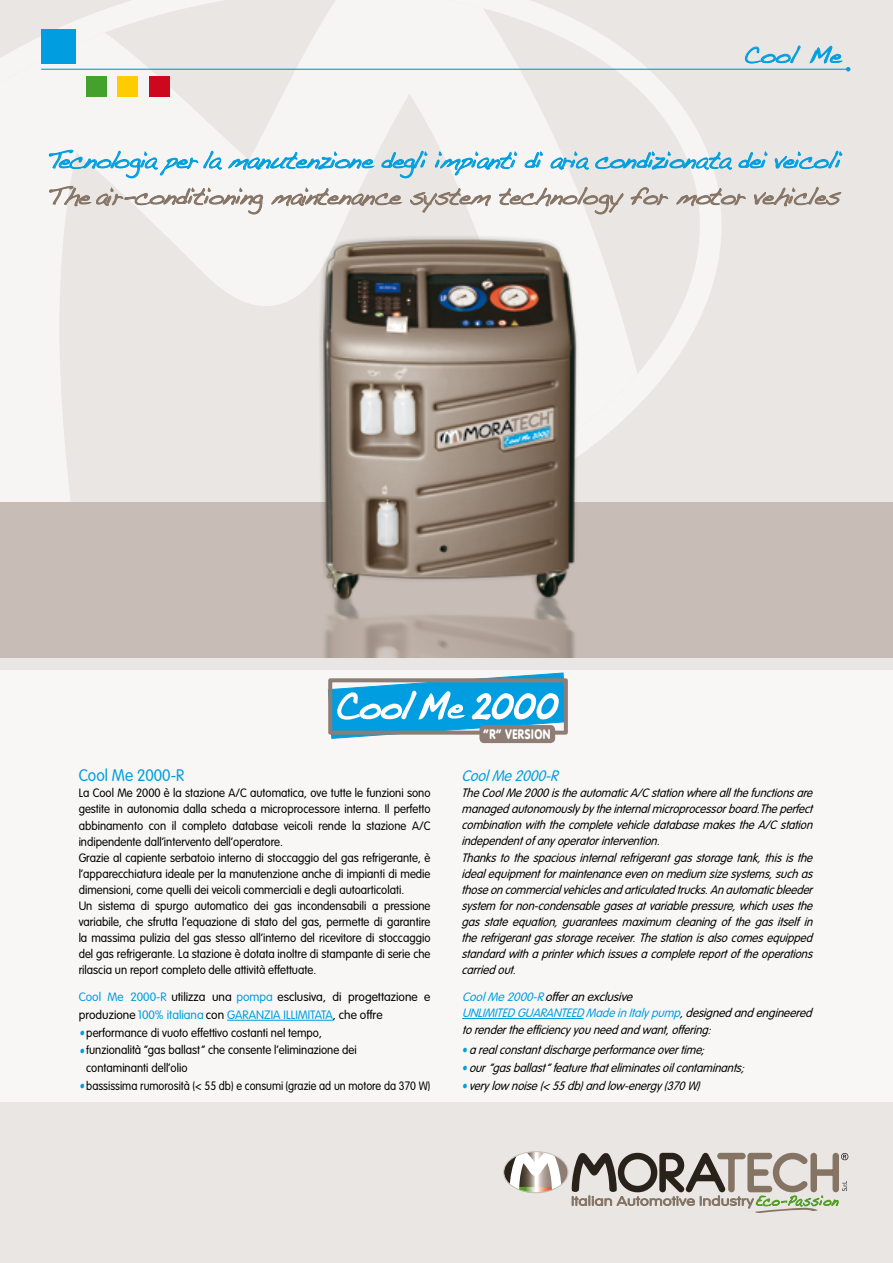
<style>
.page{position:relative;width:893px;height:1263px;background:#e9e6e3}
.page>*{position:absolute;margin:0;border:0;box-sizing:border-box;transform-origin:0 0}
.t1{font:700 36px "Tekton Pro";color:#009ee0;scale:.95 1}
.t2{font:24px "Handwriting Dakota";letter-spacing:-.04em;color:#009ee0}
.t3{font:24px "Handwriting Dakota";letter-spacing:-.03em;color:#857364}
.t4{font:300 16.5px "VAG Rounded Std";color:#009ee0;scale:.95 1}
.t5{font:italic 300 15px "VAG Rounded Std";color:#009ee0;scale:.95 1}
.t6{font:900 13.65px "VAG Rounded Std";letter-spacing:.05em;color:#fff;scale:.8 1}
.t7{font:300 12px/16px "VAG Rounded Std";color:#000;text-align:justify;scale:.95 1}
.t8{font:italic 300 12px/16px "VAG Rounded Std";color:#000;text-align:justify;scale:.95 1}
.t9{font:italic 300 12px/16.8px "VAG Rounded Std";color:#000}
.t10{font:300 12px/17.7px "VAG Rounded Std";color:#000}
.t11{font:300 12px "VAG Rounded Std";color:#000;scale:.91 1}
.s1{color:#009ee0}
.s2{font-size:11.25px}
</style>
<div class="page">
<svg style="left:0;top:0;width:722px;height:502px"></svg>
<div style="left:0;top:502px;width:893px;height:156px;background:#c8bdb6"></div>
<div style="left:0;top:670px;width:893px;height:431px;background:#f8f7f6"></div>
<svg style="left:504px;top:1151px;width:344px;height:62px"></svg>
<hr style="left:41px;top:69px;width:807px;height:1px;background:#009ee0">
<div style="left:41px;top:29px;width:34px;height:34px;background:#009ee0"></div>
<svg style="left:49px;top:42px;width:801px;height:176px"></svg>
<img style="left:317px;top:223px;width:265px;height:435px">
<svg style="left:328px;top:672px;width:239px;height:67px"></svg>
<hr style="left:227px;top:1020px;width:106px;height:1px;background:#009ee0">
<hr style="left:462px;top:1018px;width:122px;height:1px;background:#009ee0">
<div style="left:479px;top:725px;width:76px;height:18px;background:#8d7d74;border-radius:5px"></div>
<h2 class="t2" style="left:743px;top:40px;width:100px">Cool Me</h2>
<h2 class="t2" style="left:48px;top:146px;width:795px">Tecnologia per la manutenzione degli impianti di aria condizionata dei veicoli</h2>
<h2 class="t3" style="left:48px;top:182px;width:794px">The air-conditioning maintenance system technology for motor vehicles</h2>
<p class="t4" style="left:79px;top:766px;width:113px">Cool Me 2000-R</p>
<p class="t7" style="left:79px;top:785px;width:372px">La Cool Me 2000 è la stazione A/C automatica, ove tutte le funzioni sono gestite in autonomia dalla scheda a microprocessore interna. Il perfetto abbinamento con il completo database veicoli rende la stazione A/C indipendente dall’intervento dell’operatore.</p>
<p class="t7" style="left:79px;top:850px;width:372px">Grazie al capiente serbatoio interno di stoccaggio del gas refrigerante, è l’apparecchiatura ideale per la manutenzione anche di impianti di medie dimensioni, come quelli dei veicoli commerciali e degli autoarticolati.</p>
<p class="t7" style="left:79px;top:898px;width:372px">Un sistema di spurgo automatico dei gas incondensabili a pressione variabile, che sfrutta l’equazione di stato del gas, permette di garantire la massima pulizia del gas stesso all’interno del ricevitore di stoccaggio del gas refrigerante. La stazione è dotata inoltre di stampante di serie che rilascia un report completo delle attività effettuate.</p>
<p class="t10" style="left:79px;top:989px;width:353px"><span class="s1">Cool Me 2000-R</span> utilizza una <span class="s1">pompa</span> esclusiva, di progettazione e produzione <span class="s1">100% italiana</span> con <span class="s1">GARANZIA ILLIMITATA</span>, che offre</p>
<p class="t1" style="left:79px;top:1003px;width:10px">.</p>
<p class="t7" style="left:86px;top:1025px;width:249px">performance di vuoto effettivo costanti nel tempo,</p>
<p class="t1" style="left:79px;top:1020px;width:10px">.</p>
<p class="t7" style="left:86px;top:1043px;width:286px"><span class="s2">f</span>unzionalità “gas ballast” che consente l’eliminazione dei</p>
<p class="t7" style="left:86px;top:1060px;width:108px">contaminanti dell’olio</p>
<p class="t1" style="left:79px;top:1056px;width:10px">.</p>
<p class="t11" style="left:86px;top:1079px;width:380px">bassissima rumorosità (&lt; 55 db) e consumi (grazie ad un motore da 370 W)</p>
<p class="t6" style="left:484px;top:726px;width:85px">“R” VERSION</p>
<p class="t5" style="left:461px;top:767px;width:108px">CoolMe2000-R</p>
<p class="t8" style="left:461px;top:785px;width:375px">TheCoolMe2000istheautomaticA/Cstationwhereallthefunctionsare managedautonomouslybytheinternalmicroprocessorboard.Theperfect combinationwiththecompletevehicledatabasemakestheA/Cstation independentofanyoperatorintervention.</p>
<p class="t8" style="left:461px;top:850px;width:375px">Thankstothespaciousinternalrefrigerantgasstoragetank,thisisthe idealequipmentformaintenanceevenonmedium sizesystems,suchas thoseoncommercialvehiclesandarticulatedtrucks.Anautomaticbleeder system fornon-condensablegasesatvariablepressure,whichusesthe gas state equation, guarantees maximum cleaning of the gas itself in therefrigerantgasstoragereceiver.Thestationisalsocomesequipped standardwithaprinterwhichissuesacompletereportoftheoperations carriedout.</p>
<p class="t9" style="left:462px;top:988px;width:175px"><span class="s1">CoolMe2000-R</span> offeranexclusive</p>
<p class="t9" style="left:462px;top:1005px;width:355px"><span class="s1">UNLIMITED GUARANTEED MadeinItalypump</span><span class="s2">,</span>designedandengineered torendertheefficiencyyouneedandwant,offering:</p>
<p class="t1" style="left:461px;top:1020px;width:10px">.</p>
<p class="t8" style="left:469px;top:1042px;width:253px">arealconstantdischargeperformanceovertime;</p>
<p class="t1" style="left:461px;top:1038px;width:10px">.</p>
<p class="t8" style="left:469px;top:1060px;width:295px">our“gasballast”featurethateliminatesoilcontaminants;</p>
<p class="t1" style="left:461px;top:1056px;width:10px">.</p>
<p class="t8" style="left:469px;top:1078px;width:248px">verylow noise(&lt;55db) and low-energy(370W)</p>
</div>
